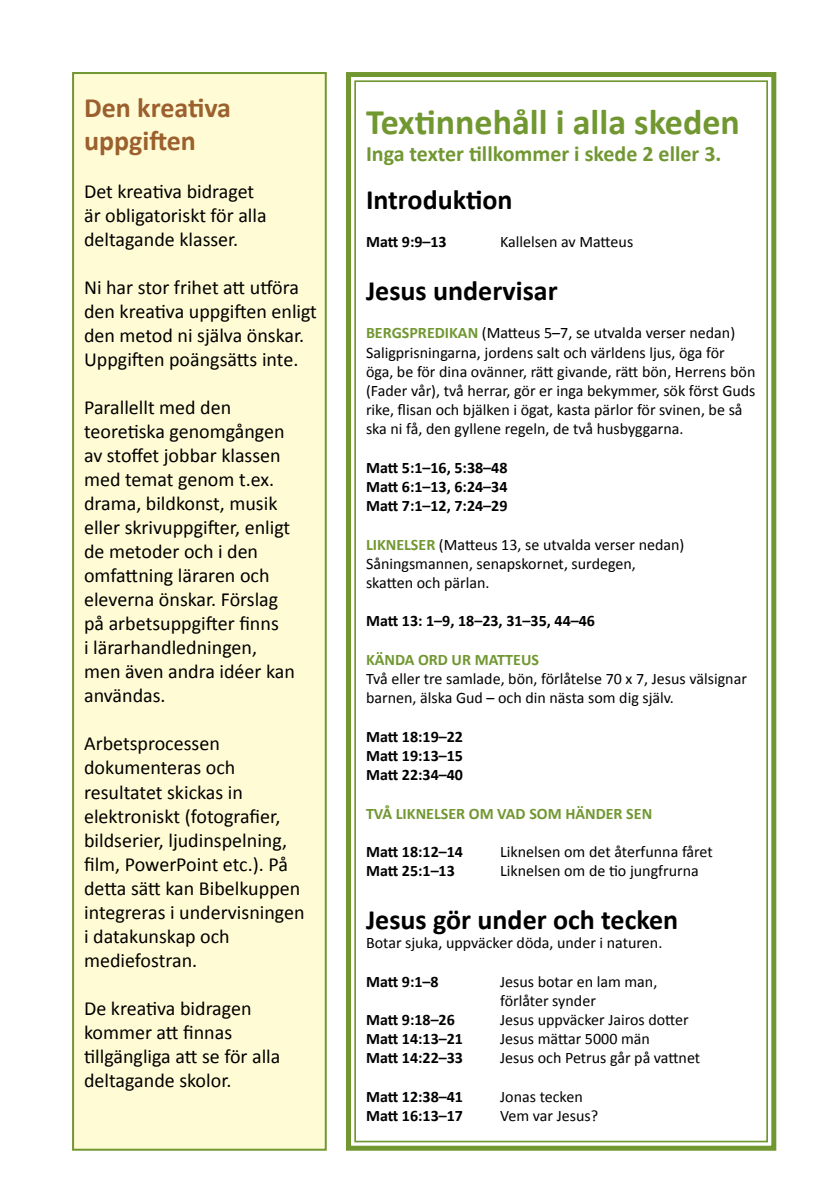
<style>
.page{position:relative;width:840px;height:1191px;background:#fff}
.page>*{position:absolute;margin:0;border:0;box-sizing:border-box;transform-origin:0 0}
.t1{font:700 36px "Calibri";color:#719731}
.t2{font:700 28px "Calibri";color:#000}
.t3{font:700 28px/33.6px "Calibri";color:#9b602e}
.t4{font:700 22px "Calibri";color:#719731}
.t5{font:20px/24px "Calibri";color:#000}
.t6{font:16px/19.2px "Calibri";color:#000}
.t7{font:700 16px/19.2px "Calibri";color:#000;text-align:justify}
.t8{font:700 16px "Calibri";color:#719731}
.s1{font-weight:700;color:#719731}
</style>
<div class="page">
<div style="left:73px;top:73px;width:252px;height:1076px;background:#fffcd5"></div>
<div style="left:72px;top:72px;width:254px;height:1078px;border:2px solid #719731"></div>
<svg style="left:346px;top:72px;width:431px;height:1079px"></svg>
<div style="left:354px;top:80px;width:413px;height:1062px;border:2px solid #719731"></div>
<h2 class="t3" style="left:84px;top:90px;width:148px">Den kreativa uppgiften</h2>
<p class="t5" style="left:84px;top:180px;width:184px">Det kreativa bidraget är obligatoriskt för alla deltagande klasser.</p>
<p class="t5" style="left:84px;top:276px;width:234px">Ni har stor frihet att utföra den kreativa uppgiften enligt den metod ni själva önskar.<br>Uppgiften poängsätts inte.</p>
<p class="t5" style="left:84px;top:396px;width:212px">Parallellt med den teoretiska genomgången av stoffet jobbar klassen med temat genom t.ex. drama, bildkonst, musik eller skrivuppgifter, enligt de metoder och i den omfattning läraren och eleverna önskar. Förslag på arbetsuppgifter finns<br>i lärarhandledningen, men även andra idéer kan användas.</p>
<p class="t5" style="left:84px;top:732px;width:222px">Arbetsprocessen dokumenteras och resultatet skickas in elektroniskt (fotografier, bildserier, ljudinspelning, film, PowerPoint etc.). På detta sätt kan Bibelkuppen integreras i undervisningen i datakunskap och mediefostran.</p>
<p class="t5" style="left:84px;top:996px;width:198px">De kreativa bidragen kommer att finnas tillgängliga att se för alla deltagande skolor.</p>
<h1 class="t1" style="left:366px;top:99px;width:375px">Textinnehåll i alla skeden</h1>
<h3 class="t4" style="left:366px;top:139px;width:357px">Inga texter tillkommer i skede 2 eller 3.</h3>
<h2 class="t2" style="left:366px;top:181px;width:148px">Introduktion</h2>
<p class="t7" style="left:366px;top:232px;width:82px">Matt 9:9–13</p>
<p class="t6" style="left:500px;top:232px;width:134px">Kallelsen av Matteus</p>
<h2 class="t2" style="left:366px;top:273px;width:193px">Jesus undervisar</h2>
<p class="t6" style="left:366px;top:323px;width:391px"><span class="s1">BERGSPREDIKAN</span> (Matteus 5–7, se utvalda verser nedan)<br>Saligprisningarna, jordens salt och världens ljus, öga för öga, be för dina ovänner, rätt givande, rätt bön, Herrens bön (Fader vår), två herrar, gör er inga bekymmer, sök först Guds rike, flisan och bjälken i ögat, kasta pärlor för svinen, be så ska ni få, den gyllene regeln, de två husbyggarna.</p>
<p class="t7" style="left:366px;top:458px;width:143px">Matt 5:1–16, 5:38–48<br>Matt 6:1–13, 6:24–34<br>Matt 7:1–12, 7:24–29</p>
<p class="t6" style="left:366px;top:535px;width:320px"><span class="s1">LIKNELSER</span> (Matteus 13, se utvalda verser nedan)<br>Såningsmannen, senapskornet, surdegen, skatten och pärlan.</p>
<p class="t7" style="left:366px;top:611px;width:230px">Matt 13: 1–9, 18–23, 31–35, 44–46</p>
<p class="t8" style="left:366px;top:649px;width:174px">KÄNDA ORD UR MATTEUS</p>
<p class="t6" style="left:366px;top:669px;width:382px">Två eller tre samlade, bön, förlåtelse 70 x 7, Jesus välsignar barnen, älska Gud – och din nästa som dig själv.</p>
<p class="t7" style="left:366px;top:726px;width:98px">Matt 18:19–22<br>Matt 19:13–15<br>Matt 22:34–40</p>
<p class="t8" style="left:366px;top:803px;width:287px">TVÅ LIKNELSER OM VAD SOM HÄNDER SEN</p>
<p class="t7" style="left:366px;top:842px;width:98px">Matt 18:12–14</p>
<p class="t6" style="left:500px;top:842px;width:214px">Liknelsen om det återfunna fåret</p>
<p class="t7" style="left:366px;top:861px;width:90px">Matt 25:1–13</p>
<p class="t6" style="left:500px;top:861px;width:200px">Liknelsen om de tio jungfrurna</p>
<h2 class="t2" style="left:366px;top:901px;width:313px">Jesus gör under och tecken</h2>
<p class="t6" style="left:366px;top:933px;width:298px">Botar sjuka, uppväcker döda, under i naturen.</p>
<p class="t7" style="left:366px;top:971px;width:74px">Matt 9:1–8</p>
<p class="t6" style="left:500px;top:971px;width:159px">Jesus botar en lam man, förlåter synder</p>
<p class="t7" style="left:366px;top:1010px;width:90px">Matt 9:18–26</p>
<p class="t6" style="left:500px;top:1010px;width:190px">Jesus uppväcker Jairos dotter</p>
<p class="t7" style="left:366px;top:1029px;width:98px">Matt 14:13–21</p>
<p class="t6" style="left:500px;top:1029px;width:151px">Jesus mättar 5000 män</p>
<p class="t7" style="left:366px;top:1048px;width:98px">Matt 14:22–33</p>
<p class="t6" style="left:500px;top:1048px;width:201px">Jesus och Petrus går på vattnet</p>
<p class="t7" style="left:366px;top:1086px;width:98px">Matt 12:38–41</p>
<p class="t6" style="left:500px;top:1087px;width:84px">Jonas tecken</p>
<p class="t7" style="left:366px;top:1106px;width:98px">Matt 16:13–17</p>
<p class="t6" style="left:500px;top:1106px;width:99px">Vem var Jesus?</p>
</div>
